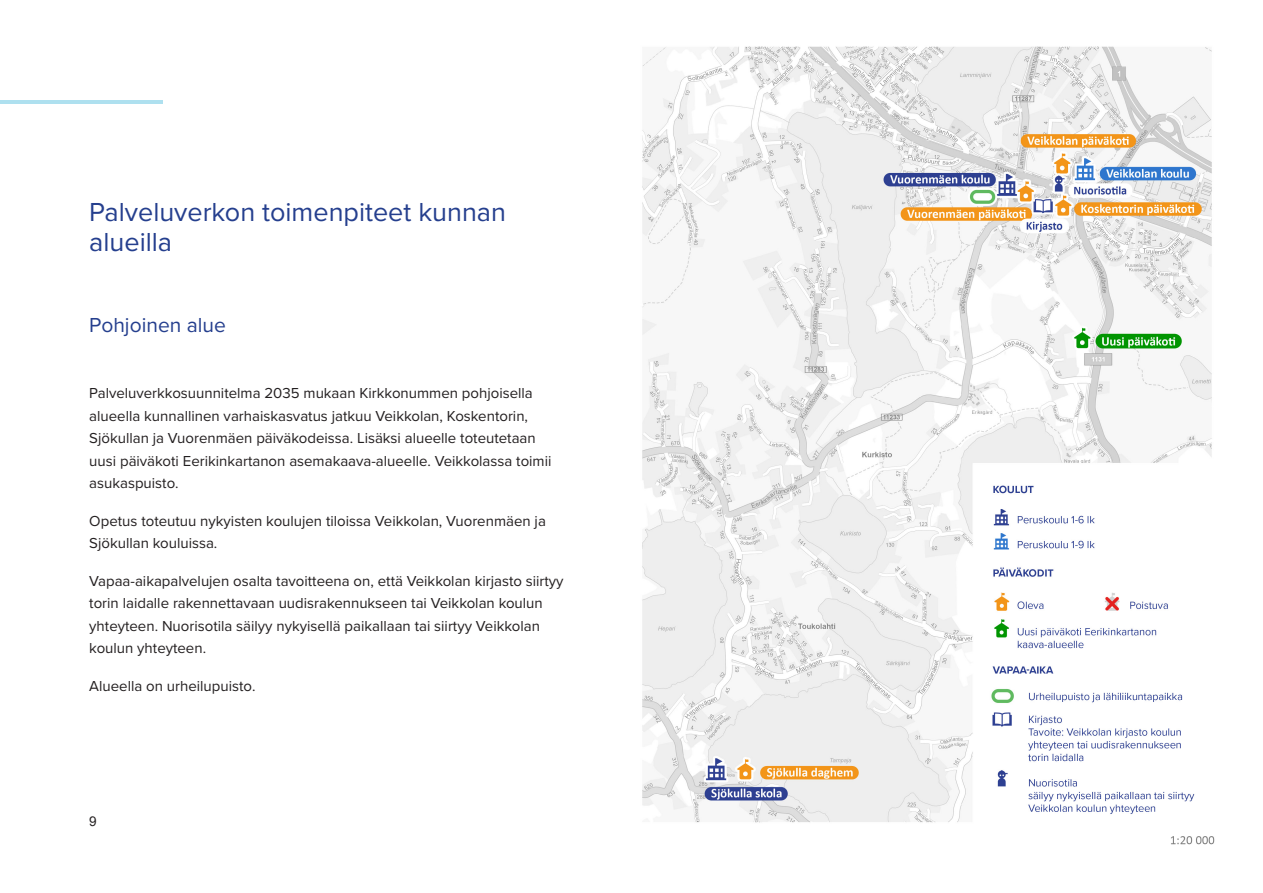
<style>
.page{position:relative;width:1263px;height:893px;background:#fff}
.page>*{position:absolute;margin:0;border:0;box-sizing:border-box;transform-origin:0 0}
.Heading_2{font:27px/30px "Proxima Nova";color:#253f8e}
.Heading_3{font:21px "Proxima Nova";color:#253f8e}
.t1{font:15px/22.5px "Proxima Nova";color:#231f20}
.t2{font:13.5px "Arial";color:#231f20}
</style>
<div class="page">
<img style="left:642px;top:46px;width:573px;height:799px">
<hr style="left:0;top:100px;width:163px;height:3px;background:#aee0ef">
<p class="Heading_2" style="left:89px;top:196px;width:418px">Palveluverkon toimenpiteet kunnan alueilla</p>
<p class="Heading_3" style="left:89px;top:310px;width:138px">Pohjoinen alue</p>
<p class="t1" style="left:89px;top:381px;width:464px">Palveluverkkosuunnitelma 2035 mukaan Kirkkonummen pohjoisella alueella kunnallinen varhaiskasvatus jatkuu Veikkolan, Koskentorin, Sjökullan ja Vuorenmäen päiväkodeissa. Lisäksi alueelle toteutetaan uusi päiväkoti Eerikinkartanon asemakaava-alueelle. Veikkolassa toimii asukaspuisto.</p>
<p class="t1" style="left:89px;top:509px;width:458px">Opetus toteutuu nykyisten koulujen tiloissa Veikkolan, Vuorenmäen ja<br>Sjökullan kouluissa.</p>
<p class="t1" style="left:89px;top:569px;width:476px">Vapaa-aikapalvelujen osalta tavoitteena on, että Veikkolan kirjasto siirtyy torin laidalle rakennettavaan uudisrakennukseen tai Veikkolan koulun yhteyteen. Nuorisotila säilyy nykyisellä paikallaan tai siirtyy Veikkolan koulun yhteyteen.</p>
<p class="t1" style="left:89px;top:674px;width:168px">Alueella on urheilupuisto.</p>
<p class="t2" style="left:89px;top:812px;width:9px">9</p>
</div>
